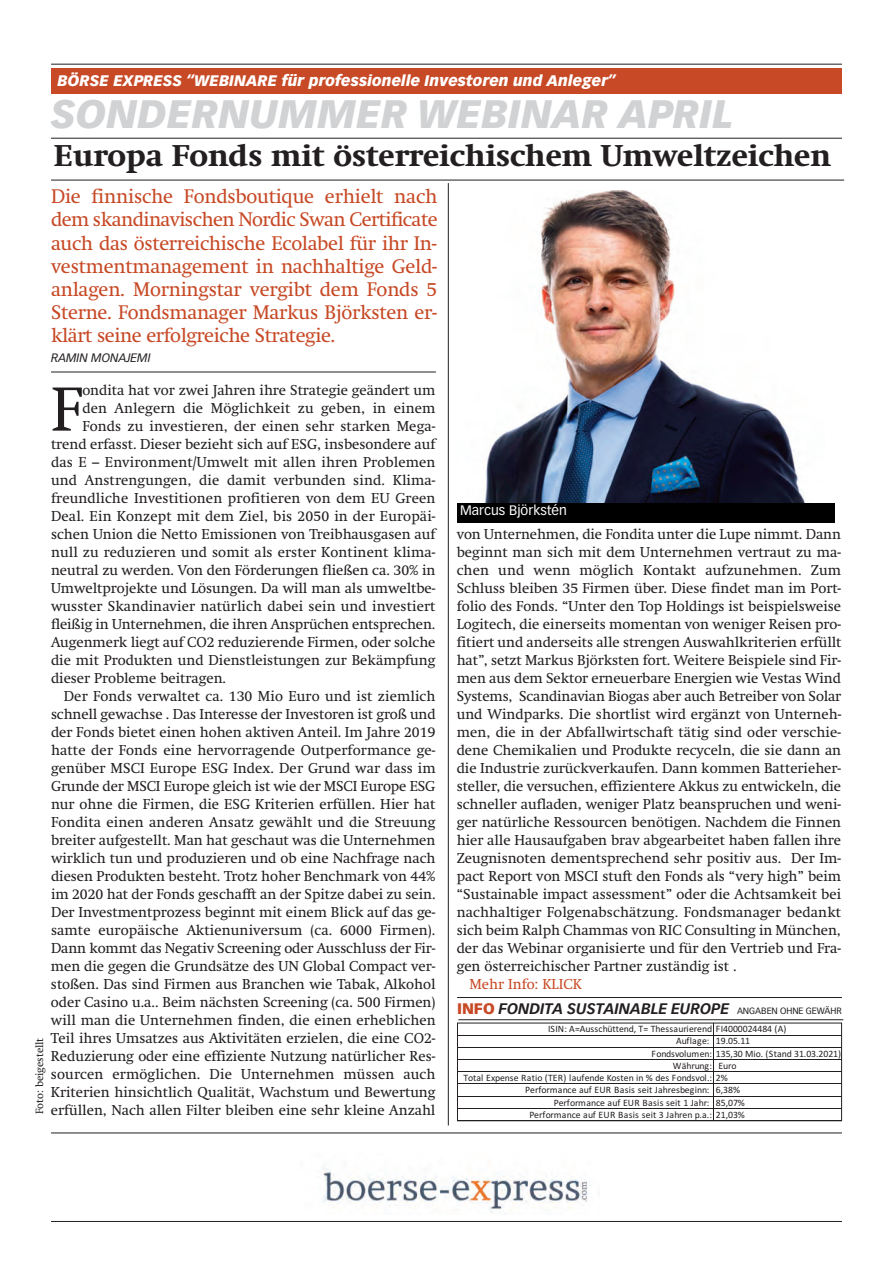
<style>
.page{position:relative;width:893px;height:1263px;background:#fff}
.page>*{position:absolute;margin:0;border:0;box-sizing:border-box;transform-origin:0 0}
.t1{font:61.5px "Swift";color:#231f20}
.t2{font:italic 900 39px "Vectora LH";color:#d1d2d4}
.t3{font:800 29.25px "Swift";color:#231f20}
.t4{font:19.5px/23.2px "Swift";letter-spacing:-.02em;color:#c74925;text-align:justify}
.t5{font:italic 900 15px "Vectora LH";color:#fff}
.t6{font:italic 700 15px "Vectora LH";letter-spacing:-.005em;color:#231f20}
.t7{font:14.25px/18px "Swift";color:#231f20;text-align:justify}
.t8{font:14.25px "Swift";color:#c74925}
.t9{font:13.5px "Vectora LH";color:#fff}
.t10{font:italic 12px "Vectora LH";color:#231f20}
.t11{font:10.5px "Swift";color:#231f20}
.t12{font:9.75px "Calibri";letter-spacing:-.005em;color:#231f20}
.s1{font-weight:900;font-style:normal;color:#c74925}
.s2{font-weight:400;font-style:normal;font-size:9px}
</style>
<div class="page">
<hr style="left:51px;top:64px;width:791px;height:1px;background:#231f20">
<hr style="left:51px;top:138px;width:791px;height:1px;background:#231f20">
<div style="left:51px;top:68px;width:791px;height:26px;background:#c74925"></div>
<hr style="left:448px;top:183px;width:1px;height:942px;background:#231f20">
<hr style="left:51px;top:180px;width:793px;height:1px;background:#231f20">
<hr style="left:51px;top:372px;width:385px;height:1px;background:#231f20">
<hr style="left:51px;top:1133px;width:791px;height:1px;background:#231f20">
<hr style="left:51px;top:1221px;width:791px;height:1px;background:#231f20">
<img style="left:322px;top:1167px;width:268px;height:46px">
<img style="left:484px;top:190px;width:351px;height:326px">
<div style="left:457px;top:503px;width:377px;height:19px;background:#000"></div>
<hr style="left:458px;top:1019px;width:385px;height:1px;background:#231f20">
<hr style="left:457px;top:997px;width:385px;height:1px;background:#231f20">
<hr style="left:713px;top:1023px;width:1px;height:97px;background:#231f20">
<hr style="left:458px;top:1035px;width:383px;height:1px;background:#231f20">
<hr style="left:458px;top:1047px;width:383px;height:1px;background:#231f20">
<hr style="left:458px;top:1059px;width:383px;height:1px;background:#231f20">
<hr style="left:458px;top:1071px;width:383px;height:1px;background:#231f20">
<hr style="left:458px;top:1083px;width:383px;height:1px;background:#231f20">
<hr style="left:458px;top:1096px;width:383px;height:1px;background:#231f20">
<hr style="left:458px;top:1108px;width:383px;height:1px;background:#231f20">
<div style="left:457px;top:1023px;width:385px;height:98px;border:1px solid #231f20"></div>
<p class="t5" style="left:58px;top:71px;width:560px">BÖRSE EXPRESS “WEBINARE für professionelle Investoren und Anleger”</p>
<h2 class="t2" style="left:51px;top:91px;width:684px">SONDERNUMMER WEBINAR APRIL</h2>
<h3 class="t3" style="left:54px;top:144px;width:778px">Europa Fonds mit österreichischem Umweltzeichen</h3>
<p class="t4" style="left:51px;top:186px;width:388px">Die finnische Fondsboutique erhielt nach dem skandinavischen Nordic Swan Certificate auch das österreichische Ecolabel für ihr In&shy;vestmentmanagement in nachhaltige Geld&shy;anlagen. Morningstar vergibt dem Fonds 5<br>Sterne. Fondsmanager Markus Björksten er&shy;klärt seine erfolgreiche Strategie.</p>
<p class="t10" style="left:51px;top:351px;width:101px">RAMIN MONAJEMI</p>
<h1 class="t1" style="left:51px;top:385px;width:33px">F</h1>
<p class="t7" style="left:82px;top:382px;width:355px">ondita hat vor zwei Jahren ihre Strategie geändert um</p>
<p class="t7" style="left:82px;top:400px;width:355px">den Anlegern die Möglichkeit zu geben, in einem</p>
<p class="t7" style="left:82px;top:418px;width:355px">Fonds zu investieren, der einen sehr starken Mega-</p>
<p class="t7" style="left:51px;top:436px;width:386px">trend erfasst. Dieser bezieht sich auf ESG, insbesondere auf</p>
<p class="t7" style="left:51px;top:454px;width:386px">das E – Environment/Umwelt mit allen ihren Problemen</p>
<p class="t7" style="left:51px;top:472px;width:386px">und Anstrengungen, die damit verbunden sind. Klima-</p>
<p class="t7" style="left:51px;top:490px;width:386px">freundliche Investitionen profitieren von dem EU Green</p>
<p class="t7" style="left:51px;top:508px;width:386px">Deal. Ein Konzept mit dem Ziel, bis 2050 in der Europäi-</p>
<p class="t7" style="left:51px;top:526px;width:386px">schen Union die Netto Emissionen von Treibhausgasen auf</p>
<p class="t7" style="left:51px;top:544px;width:386px">null zu reduzieren und somit als erster Kontinent klima-</p>
<p class="t7" style="left:51px;top:562px;width:386px">neutral zu werden. Von den Förderungen fließen ca. 30% in</p>
<p class="t7" style="left:51px;top:580px;width:386px">Umweltprojekte und Lösungen. Da will man als umweltbe-</p>
<p class="t7" style="left:51px;top:598px;width:386px">wusster Skandinavier natürlich dabei sein und investiert</p>
<p class="t7" style="left:51px;top:616px;width:386px">fleißig in Unternehmen, die ihren Ansprüchen entsprechen.</p>
<p class="t7" style="left:51px;top:634px;width:386px">Augenmerk liegt auf CO2 reduzierende Firmen, oder solche</p>
<p class="t7" style="left:51px;top:652px;width:386px">die mit Produkten und Dienstleistungen zur Bekämpfung</p>
<p class="t7" style="left:51px;top:670px;width:177px">dieser Probleme beitragen.</p>
<p class="t7" style="left:64px;top:688px;width:373px">Der Fonds verwaltet ca. 130 Mio Euro und ist ziemlich</p>
<p class="t7" style="left:51px;top:706px;width:386px">schnell gewachse . Das Interesse der Investoren ist groß und</p>
<p class="t7" style="left:51px;top:724px;width:386px">der Fonds bietet einen hohen aktiven Anteil. Im Jahre 2019</p>
<p class="t7" style="left:51px;top:742px;width:386px">hatte der Fonds eine hervorragende Outperformance ge-</p>
<p class="t7" style="left:51px;top:760px;width:386px">genüber MSCI Europe ESG Index. Der Grund war dass im</p>
<p class="t7" style="left:51px;top:778px;width:386px">Grunde der MSCI Europe gleich ist wie der MSCI Europe ESG</p>
<p class="t7" style="left:51px;top:796px;width:386px">nur ohne die Firmen, die ESG Kriterien erfüllen. Hier hat</p>
<p class="t7" style="left:51px;top:814px;width:386px">Fondita einen anderen Ansatz gewählt und die Streuung</p>
<p class="t7" style="left:51px;top:832px;width:386px">breiter aufgestellt. Man hat geschaut was die Unternehmen</p>
<p class="t7" style="left:51px;top:850px;width:386px">wirklich tun und produzieren und ob eine Nachfrage nach</p>
<p class="t7" style="left:51px;top:868px;width:386px">diesen Produkten besteht. Trotz hoher Benchmark von 44%</p>
<p class="t7" style="left:51px;top:886px;width:386px">im 2020 hat der Fonds geschafft an der Spitze dabei zu sein.</p>
<p class="t7" style="left:51px;top:904px;width:386px">Der Investmentprozess beginnt mit einem Blick auf das ge-</p>
<p class="t7" style="left:51px;top:922px;width:386px">samte europäische Aktienuniversum (ca. 6000 Firmen).</p>
<p class="t7" style="left:51px;top:940px;width:386px">Dann kommt das Negativ Screening oder Ausschluss der Fir-</p>
<p class="t7" style="left:51px;top:958px;width:386px">men die gegen die Grundsätze des UN Global Compact ver-</p>
<p class="t7" style="left:51px;top:976px;width:386px">stoßen. Das sind Firmen aus Branchen wie Tabak, Alkohol</p>
<p class="t7" style="left:51px;top:994px;width:386px">oder Casino u.a.. Beim nächsten Screening (ca. 500 Firmen)</p>
<p class="t7" style="left:51px;top:1012px;width:386px">will man die Unternehmen finden, die einen erheblichen</p>
<p class="t7" style="left:51px;top:1030px;width:386px">Teil ihres Umsatzes aus Aktivitäten erzielen, die eine CO2-</p>
<p class="t7" style="left:51px;top:1048px;width:386px">Reduzierung oder eine effiziente Nutzung natürlicher Res-</p>
<p class="t7" style="left:51px;top:1066px;width:386px">sourcen ermöglichen. Die Unternehmen müssen auch</p>
<p class="t7" style="left:51px;top:1084px;width:386px">Kriterien hinsichtlich Qualität, Wachstum und Bewertung</p>
<p class="t7" style="left:51px;top:1102px;width:386px">erfüllen, Nach allen Filter bleiben eine sehr kleine Anzahl</p>
<p class="t11" style="left:35px;top:1114px;width:78px;rotate:-90deg">Foto: beigestellt</p>
<p class="t9" style="left:460px;top:502px;width:108px">Marcus Björkstén</p>
<p class="t7" style="left:457px;top:526px;width:386px">von Unternehmen, die Fondita unter die Lupe nimmt. Dann beginnt man sich mit dem Unternehmen vertraut zu ma&shy;chen und wenn möglich Kontakt aufzunehmen. Zum Schluss bleiben 35 Firmen über. Diese findet man im Port&shy;folio des Fonds. “Unter den Top Holdings ist beispielsweise Logitech, die einerseits momentan von weniger Reisen pro&shy;fitiert und anderseits alle strengen Auswahlkriterien erfüllt hat”, setzt Markus Björksten fort. Weitere Beispiele sind Fir&shy;men aus dem Sektor erneuerbare Energien wie Vestas Wind Systems, Scandinavian Biogas aber auch Betreiber von Solar und Windparks. Die shortlist wird ergänzt von Unterneh&shy;men, die in der Abfallwirtschaft tätig sind oder verschie&shy;dene Chemikalien und Produkte recyceln, die sie dann an die Industrie zurückverkaufen. Dann kommen Batterieher&shy;steller, die versuchen, effizientere Akkus zu entwickeln, die schneller aufladen, weniger Platz beanspruchen und weni&shy;ger natürliche Ressourcen benötigen. Nachdem die Finnen hier alle Hausaufgaben brav abgearbeitet haben fallen ihre Zeugnisnoten dementsprechend sehr positiv aus. Der Im&shy;pact Report von MSCI stuft den Fonds als “very high” beim “Sustainable impact assessment” oder die Achtsamkeit bei nachhaltiger Folgenabschätzung. Fondsmanager bedankt sich beim Ralph Chammas von RIC Consulting in München, der das Webinar organisierte und für den Vertrieb und Fra&shy;gen österreichischer Partner zuständig ist .</p>
<p class="t8" style="left:469px;top:978px;width:114px">Mehr Info: KLICK</p>
<p class="t12" style="left:636px;top:888px;width:16px">% %</p>
<p class="t12" style="left:709px;top:937px;width:4px">%</p>
<p class="t12" style="left:735px;top:937px;width:4px">%</p>
<p class="t12" style="left:762px;top:937px;width:4px">%</p>
<p class="t6" style="left:457px;top:1000px;width:386px"><span class="s1">INFO</span> FONDITA SUSTAINABLE EUROPE <span class="s2">ANGABEN OHNE GEWÄHR</span></p>
<p class="t12" style="left:548px;top:1022px;width:240px">!"!#$%&amp;'&amp;())*+,--./01%2'%2+.))3(45.4./0 G!&lt;88889&lt;&lt;F&lt;%=&amp;&gt;</p>
<p class="t12" style="left:676px;top:1034px;width:76px">&amp;(?@3A.$% BKD8CDBB</p>
<p class="t12" style="left:652px;top:1047px;width:191px">GH/0)IH@(J./$ BEC1E8%L5HD%="-3/0%EBD8ED989B&gt;</p>
<p class="t12" style="left:673px;top:1059px;width:65px">MN+4(/A$ %7(4H</p>
<p class="t12" style="left:463px;top:1071px;width:266px">2H-3@%7PR./).%S3-5H%=27S&gt;%@3(?./0.%TH)-./%5/%Q%0.)%GH/0)IH@D$ 9Q</p>
<p class="t12" style="left:525px;top:1083px;width:216px">V.4?H4J3/*.%3(?%7WS%X3)5)%).5-%Y3+4.)O.A5//$% U1EFQ</p>
<p class="t12" style="left:554px;top:1095px;width:193px">V.4?H4J3/*.%3(?%7WS%X3)5)%).5-%B%Y3+4$% FC18;Q</p>
<p class="t12" style="left:529px;top:1108px;width:217px">V.4?H4J3/*.%3(?%7WS%X3)5)%).5-%E%Y3+4./%RD3D$ 9B18EQ</p>
</div>
